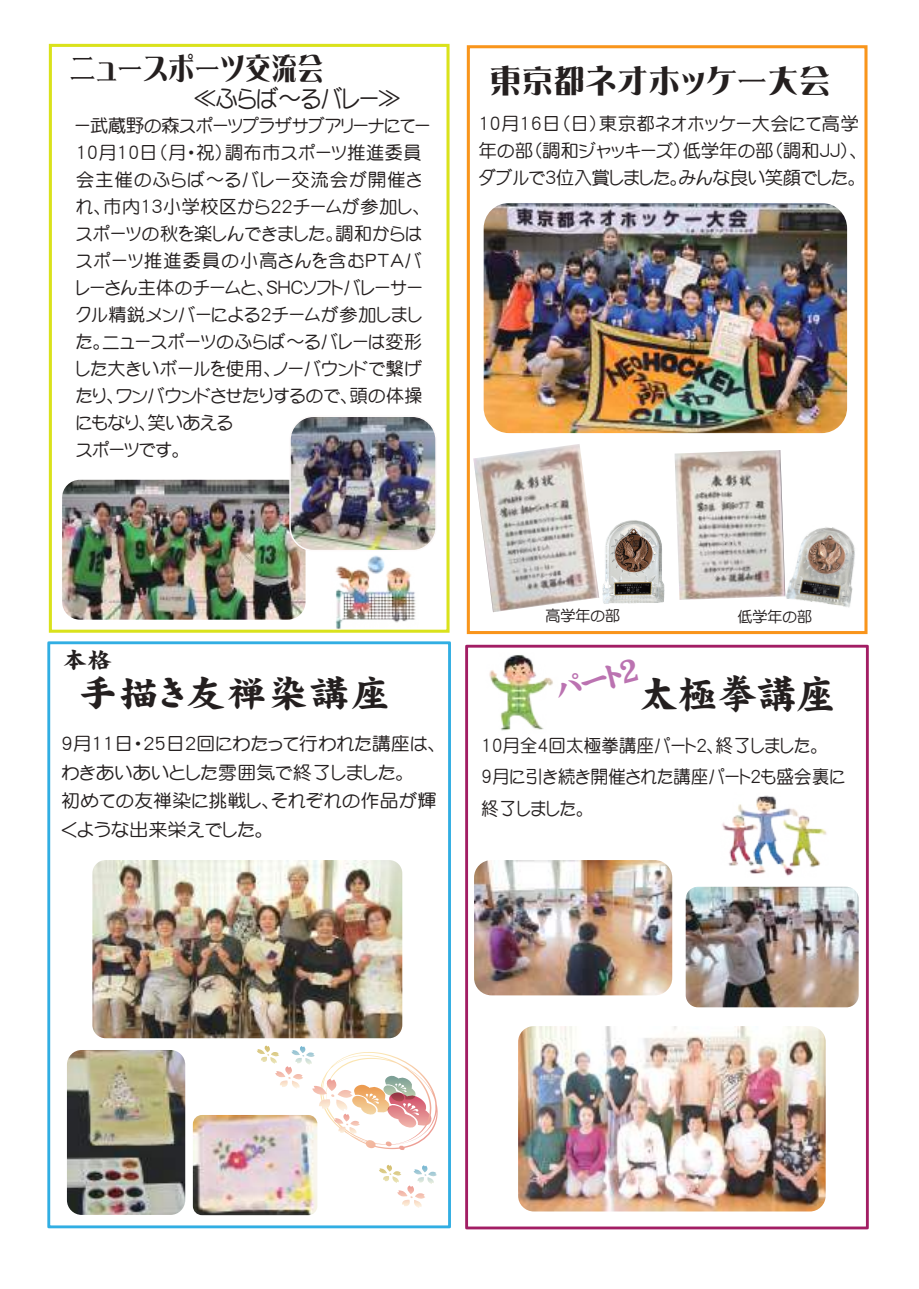
<style>
.page{position:relative;width:919px;height:1289px;background:#fff}
.page>*{position:absolute;margin:0;border:0;box-sizing:border-box;transform-origin:0 0}
.t1{font:39px "DF Kai Sho UB WING RKSJ H";color:#241f1f}
.t2{font:36px "DF Kai Sho UB WING RKSJ H";letter-spacing:.05em;color:#241f1f;scale:1.09 1}
.t3{font:31.5px "DF Lei Ga So W9 WING RKSJ H";letter-spacing:.05em;color:#241f1f;scale:.96 1}
.t4{font:30px "DF Kai Sho UB WING RKSJ H";color:#bb73b1}
.t5{font:29.85px "DF Lei Ga So W9 WING RKSJ H";letter-spacing:.05em;color:#241f1f;scale:.84 1}
.t6{font:24px "DF Maru Gothic Md WING RKSJ H";color:#241f1f;scale:.95 1}
.t7{font:22.5px "DF Kai Sho UB WING RKSJ H";color:#241f1f;scale:1.09 1}
.t8{font:18px/27px "DF Maru Gothic Md WING RKSJ H";letter-spacing:.025em;color:#241f1f}
.t9{font:18px/28.5px "DF Maru Gothic Md WING RKSJ H";letter-spacing:.025em;color:#241f1f;scale:1.04 1}
.t10{font:18px/31.5px "DF Maru Gothic Md WING RKSJ H";letter-spacing:.025em;color:#241f1f;scale:.96 1}
.t11{font:18px "DF Maru Gothic Md WING RKSJ H";color:#241f1f}
.t12{font:15px "DF Maru Gothic Md WING RKSJ H";color:#241f1f}
.s1{font-family:"Koz Go Pr 6 N"}
</style>
<div class="page">
<div style="left:49px;top:44px;width:400px;height:588px;border:3px solid #dae21b"></div>
<div style="left:47px;top:641px;width:404px;height:587px;border:3px solid #31aee3"></div>
<img style="left:331px;top:555px;width:88px;height:76px">
<div style="left:467px;top:45px;width:400px;height:589px;border:3px solid #f9951b"></div>
<img style="left:62px;top:480px;width:243px;height:139px">
<div style="left:465px;top:644px;width:403px;height:585px;border:3px solid #a21e64"></div>
<img style="left:92px;top:860px;width:310px;height:178px">
<img style="left:193px;top:1115px;width:124px;height:100px">
<img style="left:674px;top:450px;width:109px;height:150px">
<img style="left:473px;top:444px;width:126px;height:168px">
<img style="left:483px;top:203px;width:364px;height:230px">
<img style="left:782px;top:522px;width:73px;height:86px">
<img style="left:603px;top:520px;width:61px;height:84px">
<img style="left:722px;top:795px;width:105px;height:81px">
<img style="left:518px;top:1026px;width:307px;height:185px">
<img style="left:685px;top:886px;width:173px;height:121px">
<img style="left:474px;top:860px;width:198px;height:135px">
<svg style="left:257px;top:1045px;width:180px;height:105px"></svg>
<img style="left:67px;top:1050px;width:118px;height:164px">
<img style="left:290px;top:417px;width:145px;height:133px">
<div style="left:289px;top:415px;width:148px;height:136px;border:1px solid #fdfafa;border-radius:24px"></div>
<img style="left:489px;top:655px;width:64px;height:76px">
<svg style="left:379px;top:1164px;width:58px;height:43px"></svg>
<h3 class="t5" style="left:70px;top:54px;width:302px">ニュースポーツ交流会</h3>
<h3 class="t6" style="left:194px;top:86px;width:218px">≪ふらば<span class="s1">～</span>るバレー≫</h3>
<p class="t11" style="left:66px;top:116px;width:365px">　ー武蔵野の森スポーツプラザサブアリーナにてー</p>
<p class="t8" style="left:76px;top:139px;width:348px">10月10日（月・祝）調布市スポーツ推進委員会主催のふらば<span class="s1">～</span>るバレー交流会が開催され、市内13小学校区から22チームが参加し、スポーツの秋を楽しんできました。調和からはスポーツ推進委員の小高さんを含むPTAバレーさん主体のチームと、SHCソフトバレーサークル精鋭メンバーによる2チームが参加しました。ニュースポーツのふらば<span class="s1">～</span>るバレーは変形した大きいボールを使用、ノーバウンドで繋げたり、ワンバウンドさせたりするので、頭の体操にもなり、笑いあえる<br>スポーツです。</p>
<h3 class="t3" style="left:490px;top:65px;width:355px">東京都ネオホッケー大会</h3>
<p class="t8" style="left:478px;top:110px;width:381px;text-align:justify">10月16日（日）東京都ネオホッケー大会にて高学年の部（調和ジャッキーズ）低学年の部（調和JJ）、ダブルで3位入賞しました。みんな良い笑顔でした。</p>
<p class="t7" style="left:63px;top:648px;width:46px">本格</p>
<h2 class="t2" style="left:78px;top:674px;width:287px">手描き友禅染講座</h2>
<p class="t9" style="left:61px;top:729px;width:362px">9月11日・25日2回にわたって行われた講座は、わきあいあいとした雰囲気で終了しました。<br>初めての友禅染に挑戦し、それぞれの作品が輝くような出来栄えでした。</p>
<p class="t12" style="left:545px;top:608px;width:76px">高学年の部</p>
<p class="t12" style="left:737px;top:609px;width:76px">低学年の部</p>
<h3 class="t4" style="left:552px;top:676px;width:85px;rotate:-15deg">パート２</h3>
<h1 class="t1" style="left:639px;top:674px;width:198px">太極拳講座</h1>
<p class="t10" style="left:481px;top:729px;width:380px">10月全4回太極拳講座パート２、終了しました。<br>9月に引き続き開催された講座パート２も盛会裏に終了しました。</p>
</div>
